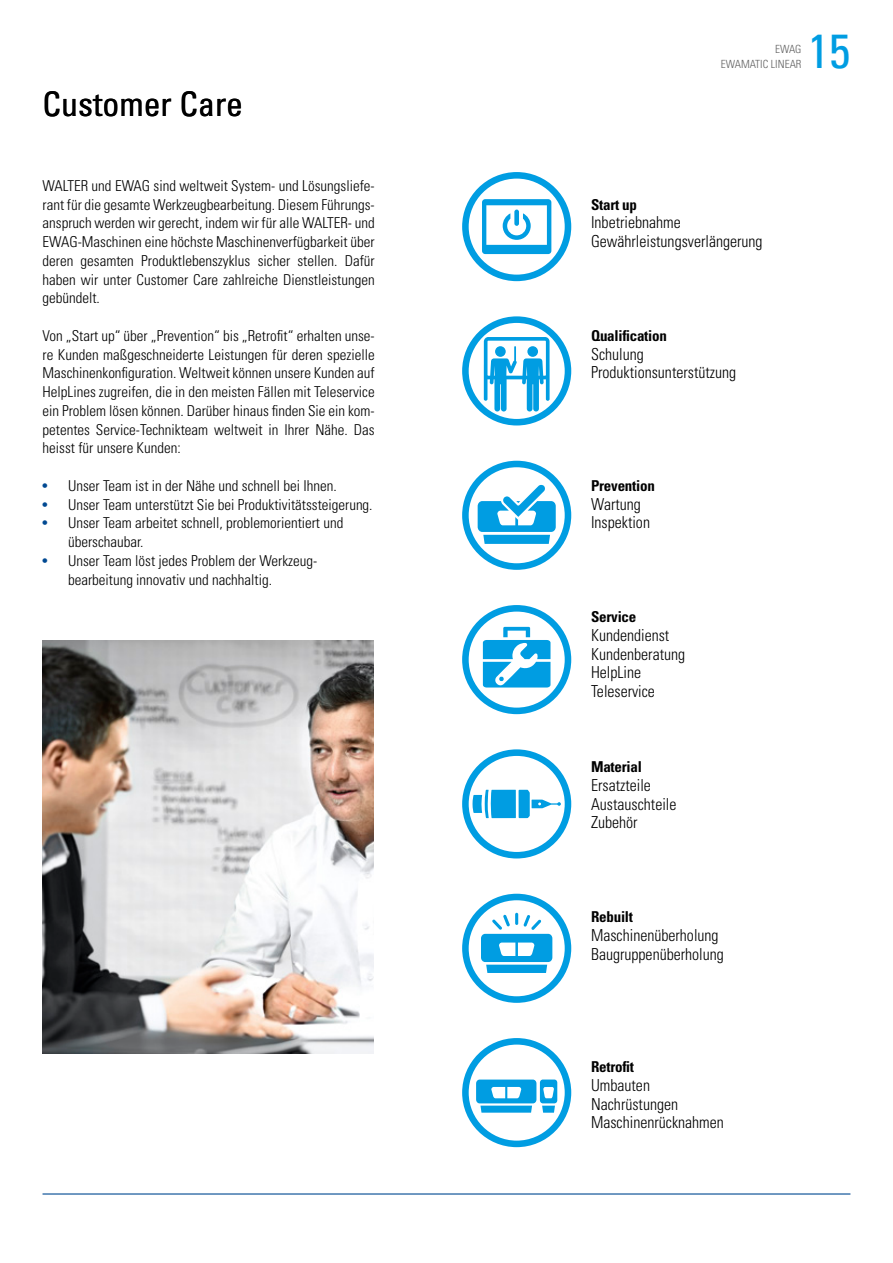
<style>
.page{position:relative;width:893px;height:1263px;background:#fff}
.page>*{position:absolute;margin:0;border:0;box-sizing:border-box;transform-origin:0 0}
.t1{font:condensed 48px "Univers LT";color:#009de2}
.t2{font:condensed 33.75px "Univers LT";color:#000}
.t3{font:300 condensed 16.5px/18.8px "Univers LT";color:#000;scale:.96 1}
.t4{font:300 condensed 15px/18.8px "Univers LT";color:#000;text-align:justify}
.t5{font:700 condensed 15px "Univers LT";letter-spacing:-.015em;color:#000}
.t6{font:300 condensed 11.25px/15px "Univers LT";color:#626262;text-align:right}
.s1{font-weight:400;color:#004992}
</style>
<div class="page">
<hr style="left:43px;top:1193px;width:807px;height:1px;background:#004992">
<svg style="left:462px;top:172px;width:109px;height:109px"></svg>
<svg style="left:462px;top:749px;width:109px;height:109px"></svg>
<svg style="left:462px;top:316px;width:109px;height:109px"></svg>
<div style="left:527px;top:346px;width:11px;height:11px;background:#009de2;border-radius:50%"></div>
<div style="left:495px;top:346px;width:11px;height:11px;background:#009de2;border-radius:50%"></div>
<svg style="left:462px;top:1038px;width:109px;height:109px"></svg>
<svg style="left:462px;top:894px;width:109px;height:109px"></svg>
<svg style="left:462px;top:605px;width:109px;height:109px"></svg>
<svg style="left:462px;top:461px;width:109px;height:109px"></svg>
<img style="left:43px;top:641px;width:330px;height:412px">
<h2 class="t2" style="left:43px;top:82px;width:202px">Customer Care</h2>
<p class="t4" style="left:43px;top:176px;width:334px">WALTER und EWAG sind weltweit System- und Lösungsliefe&shy;rant für die gesamte Werkzeugbearbeitung. Diesem Führungs&shy;anspruch werden wir gerecht, indem wir für alle WALTER- und EWAG-Maschinen eine höchste Maschinenverfügbarkeit über deren gesamten Produktlebenszyklus sicher stellen. Dafür haben wir unter Customer Care zahlreiche Dienstleistungen gebündelt.</p>
<p class="t4" style="left:43px;top:326px;width:334px">Von „Start up“ über „Prevention“ bis „Retrofit“ erhalten unse&shy;re Kunden maßgeschneiderte Leistungen für deren spezielle Maschinenkonfiguration. Weltweit können unsere Kunden auf HelpLines zugreifen, die in den meisten Fällen mit Teleservice ein Problem lösen können. Darüber hinaus finden Sie ein kom&shy;petentes Service-Technikteam weltweit in Ihrer Nähe. Das heisst für unsere Kunden:</p>
<p class="t4" style="left:43px;top:476px;width:296px"><span class="s1">•</span> Unser Team ist in der Nähe und schnell bei Ihnen.</p>
<p class="t4" style="left:43px;top:495px;width:332px"><span class="s1">•</span> Unser Team unterstützt Sie bei Produktivitäts steigerung.</p>
<p class="t4" style="left:68px;top:514px;width:277px;text-indent:-26px"><span class="s1">•</span> Unser Team arbeitet schnell, problemorientiert und überschaubar.</p>
<p class="t4" style="left:68px;top:551px;width:251px;text-indent:-26px"><span class="s1">•</span> Unser Team löst jedes Problem der Werkzeug&shy;bearbeitung innovativ und nachhaltig.</p>
<p class="t6" style="left:721px;top:42px;width:82px">EWAG<br>EWAMATIC LINEAR</p>
<h1 class="t1" style="left:808px;top:21px;width:44px">15</h1>
<p class="t5" style="left:591px;top:195px;width:47px">Start up</p>
<p class="t3" style="left:591px;top:213px;width:180px">Inbetriebnahme<br>Gewährleistungsverlängerung</p>
<p class="t5" style="left:591px;top:326px;width:77px">Qualification</p>
<p class="t3" style="left:591px;top:344px;width:153px">Schulung<br>Produktionsunterstützung</p>
<p class="t5" style="left:591px;top:476px;width:65px">Prevention</p>
<p class="t3" style="left:591px;top:494px;width:63px">Wartung<br>Inspektion</p>
<p class="t5" style="left:591px;top:607px;width:47px">Service</p>
<p class="t3" style="left:591px;top:626px;width:100px">Kundendienst<br>Kundenberatung<br>HelpLine<br>Teleservice</p>
<p class="t5" style="left:591px;top:757px;width:52px">Material</p>
<p class="t3" style="left:591px;top:776px;width:90px">Ersatzteile<br>Austauschteile<br>Zubehör</p>
<p class="t5" style="left:591px;top:907px;width:44px">Rebuilt</p>
<p class="t3" style="left:591px;top:926px;width:140px">Maschinenüberholung<br>Baugruppenüberholung</p>
<p class="t5" style="left:591px;top:1057px;width:44px">Retrofit</p>
<p class="t3" style="left:591px;top:1076px;width:140px">Umbauten<br>Nachrüstungen<br>Maschinenrücknahmen</p>
</div>
